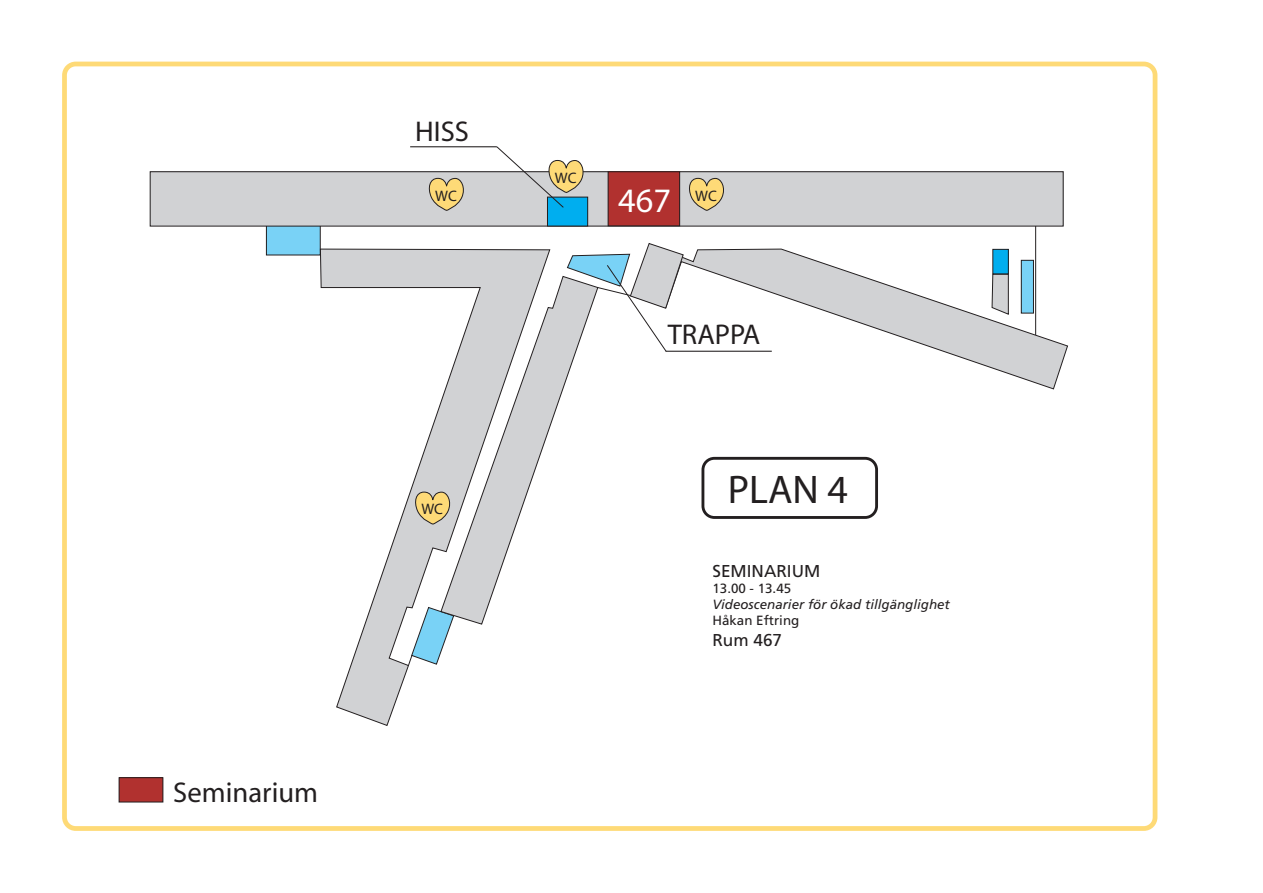
<style>
.page{position:relative;width:1263px;height:893px;background:#fff}
.page>*{position:absolute;margin:0;border:0;box-sizing:border-box;transform-origin:0 0}
.t1{font:40.05px "Myriad";color:#231f20}
.t2{font:34.35px "Myriad";color:#fff}
.t3{font:28.65px "Myriad";color:#231f20}
.t4{font:17.1px "Frutiger";color:#231f20}
.t5{font:15.15px "Myriad";color:#231f20}
.t6{font:italic 13.35px/16px "Frutiger";color:#231f20}
.s1{font-style:normal}
</style>
<div class="page">
<div style="left:266px;top:222px;width:54px;height:33px;background:#79d2f6"></div>
<div style="left:266px;top:222px;width:55px;height:33px;border:1px solid #231f20"></div>
<div style="left:150px;top:172px;width:913px;height:54px;background:#d1d2d4"></div>
<div style="left:150px;top:171px;width:914px;height:56px;border:1px solid #231f20"></div>
<svg style="left:319px;top:248px;width:232px;height:478px"></svg>
<svg style="left:440px;top:275px;width:136px;height:350px"></svg>
<svg style="left:684px;top:243px;width:384px;height:147px"></svg>
<svg style="left:991px;top:273px;width:18px;height:43px"></svg>
<svg style="left:407px;top:606px;width:48px;height:61px"></svg>
<hr style="left:1035px;top:226px;width:1px;height:109px;background:#231f20">
<div style="left:993px;top:249px;width:15px;height:25px;background:#00aeef"></div>
<div style="left:992px;top:249px;width:17px;height:25px;border:1px solid #231f20"></div>
<div style="left:1021px;top:260px;width:12px;height:53px;background:#79d2f6"></div>
<div style="left:1021px;top:260px;width:13px;height:53px;border:1px solid #231f20"></div>
<div style="left:547px;top:197px;width:41px;height:29px;background:#00aeef"></div>
<div style="left:547px;top:197px;width:41px;height:29px;border:1px solid #231f20"></div>
<svg style="left:413px;top:492px;width:40px;height:33px"></svg>
<svg style="left:428px;top:178px;width:36px;height:33px"></svg>
<svg style="left:689px;top:178px;width:35px;height:33px"></svg>
<div style="left:608px;top:172px;width:72px;height:54px;background:#b1312f"></div>
<div style="left:608px;top:171px;width:72px;height:55px;border:1px solid #231f20"></div>
<div style="left:62px;top:62px;width:1095px;height:769px;border:5px solid #feda77;border-radius:11px"></div>
<hr style="left:410px;top:146px;width:87px;height:1px;background:#231f20">
<svg style="left:496px;top:146px;width:90px;height:63px"></svg>
<hr style="left:666px;top:351px;width:106px;height:1px;background:#231f20">
<svg style="left:566px;top:243px;width:118px;height:110px"></svg>
<div style="left:701px;top:457px;width:177px;height:62px;border:3px solid #231f20;border-radius:11px"></div>
<div style="left:119px;top:778px;width:44px;height:24px;background:#b1312f"></div>
<div style="left:119px;top:777px;width:44px;height:25px;border:1px solid #231f20"></div>
<p class="t3" style="left:173px;top:778px;width:146px">Seminarium</p>
<p class="t3" style="left:415px;top:118px;width:55px">HISS</p>
<p class="t5" style="left:555px;top:170px;width:23px">WC</p>
<p class="t2" style="left:618px;top:183px;width:54px">467</p>
<p class="t5" style="left:435px;top:188px;width:23px">WC</p>
<p class="t5" style="left:695px;top:188px;width:23px">WC</p>
<p class="t5" style="left:421px;top:502px;width:23px">WC</p>
<p class="t3" style="left:668px;top:321px;width:94px">TRAPPA</p>
<p class="t1" style="left:728px;top:470px;width:122px">PLAN 4</p>
<p class="t4" style="left:712px;top:561px;width:109px">SEMINARIUM</p>
<p class="t6" style="left:712px;top:581px;width:239px"><span class="s1">13.00 - 13.45<br></span>Videoscenarier för ökad tillgänglighet<br><span class="s1">Håkan Eftring</span></p>
<p class="t4" style="left:712px;top:630px;width:71px">Rum 467</p>
</div>
